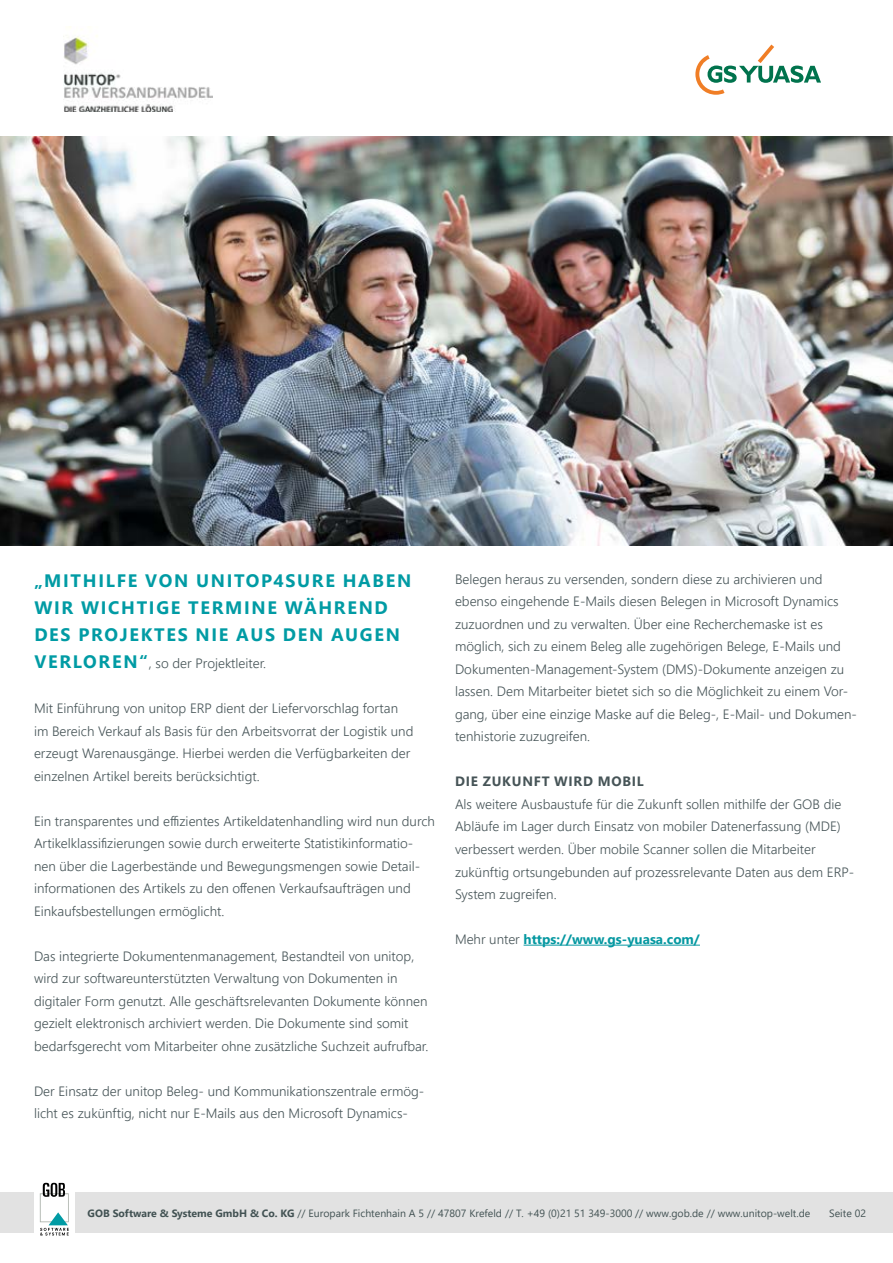
<style>
.page{position:relative;width:893px;height:1263px;background:#fff}
.page>*{position:absolute;margin:0;border:0;box-sizing:border-box;transform-origin:0 0}
.t1{font:700 18px/27px "Segoe UI";letter-spacing:.095em;color:#009ba4}
.t2{font:300 13.5px/22.5px "Segoe UI";color:#465457}
.t3{font:700 13.5px "Segoe UI";color:#0598a1}
.t4{font:700 13.5px "Segoe UI";letter-spacing:.055em;color:#465457}
.t5{font:10.5px "Segoe UI";color:#425253}
.s1{font-weight:700;font-size:18px;color:#009ba4}
.s2{font-weight:300;color:#465457}
.s3{font-weight:700}
</style>
<div class="page">
<img style="left:64px;top:27px;width:148px;height:84px">
<div style="left:0;top:1192px;width:893px;height:40px;background:#e2e2e2"></div>
<div style="left:34px;top:1178px;width:40px;height:64px;background:#fff"></div>
<svg style="left:695px;top:45px;width:126px;height:50px"></svg>
<svg style="left:40px;top:1183px;width:29px;height:52px"></svg>
<img style="left:0;top:136px;width:893px;height:409px">
<hr style="left:524px;top:945px;width:176px;height:1px;background:#0598a1">
<h1 class="t1" style="left:34px;top:566px;width:379px">„MITHILFE VON UNITOP4SURE HABEN<br>WIR WICHTIGE TERMINE WÄHREND<br>DES PROJEKTES NIE AUS DEN AUGEN</h1>
<p class="t2" style="left:34px;top:651px;width:233px"><span class="s1">VERLOREN“</span>, so der Projektleiter.</p>
<p class="t2" style="left:34px;top:696px;width:381px">Mit Einführung von unitop ERP dient der Liefervorschlag fortan im Bereich Verkauf als Basis für den Arbeitsvorrat der Logistik und erzeugt Warenausgänge. Hierbei werden die Verfügbarkeiten der einzelnen Artikel bereits berücksichtigt.</p>
<p class="t2" style="left:34px;top:808px;width:402px">Ein transparentes und effizientes Artikeldatenhandling wird nun durch Artikelklassifizierungen sowie durch erweiterte Statistikinformatio&shy;nen über die Lagerbestände und Bewegungsmengen sowie Detail&shy;informationen des Artikels zu den offenen Verkaufsaufträgen und Einkaufsbestellungen ermöglicht.</p>
<p class="t2" style="left:34px;top:943px;width:396px">Das integrierte Dokumentenmanagement, Bestandteil von unitop, wird zur softwareunterstützten Verwaltung von Dokumenten in digitaler Form genutzt. Alle geschäftsrelevanten Dokumente können gezielt elektronisch archiviert werden. Die Dokumente sind somit bedarfsgerecht vom Mitarbeiter ohne zusätzliche Suchzeit aufrufbar.</p>
<p class="t2" style="left:34px;top:1078px;width:392px">Der Einsatz der unitop Beleg- und Kommunikationszentrale ermög&shy;licht es zukünftig, nicht nur E-Mails aus den Microsoft Dynamics-</p>
<p class="t2" style="left:455px;top:566px;width:403px">Belegen heraus zu versenden, sondern diese zu archivieren und ebenso eingehende E-Mails diesen Belegen in Microsoft Dynamics zuzuordnen und zu verwalten. Über eine Recherchemaske ist es möglich, sich zu einem Beleg alle zugehörigen Belege, E-Mails und Dokumenten-Management-System (DMS)-Dokumente anzeigen zu lassen. Dem Mitarbeiter bietet sich so die Möglichkeit zu einem Vor&shy;gang, über eine einzige Maske auf die Beleg-, E-Mail- und Dokumen&shy;tenhistorie zuzugreifen.</p>
<p class="t4" style="left:455px;top:769px;width:190px">DIE ZUKUNFT WIRD MOBIL</p>
<p class="t2" style="left:455px;top:792px;width:401px">Als weitere Ausbaustufe für die Zukunft sollen mithilfe der GOB die Abläufe im Lager durch Einsatz von mobiler Datenerfassung (MDE) verbessert werden. Über mobile Scanner sollen die Mitarbeiter zukünftig ortsungebunden auf prozessrelevante Daten aus dem ERP-System zugreifen.</p>
<p class="t3" style="left:455px;top:926px;width:246px"><span class="s2">Mehr unter</span> https://www.gs-yuasa.com/</p>
<p class="t5" style="left:88px;top:1203px;width:724px"><span class="s3">GOB Software &amp; Systeme GmbH &amp; Co. KG</span> // Europark Fichtenhain A 5 // 47807 Krefeld // T. +49 (0)21 51 349-3000 // www.gob.de // www.unitop-welt.de</p>
<p class="t5" style="left:829px;top:1203px;width:38px">Seite 02</p>
</div>
